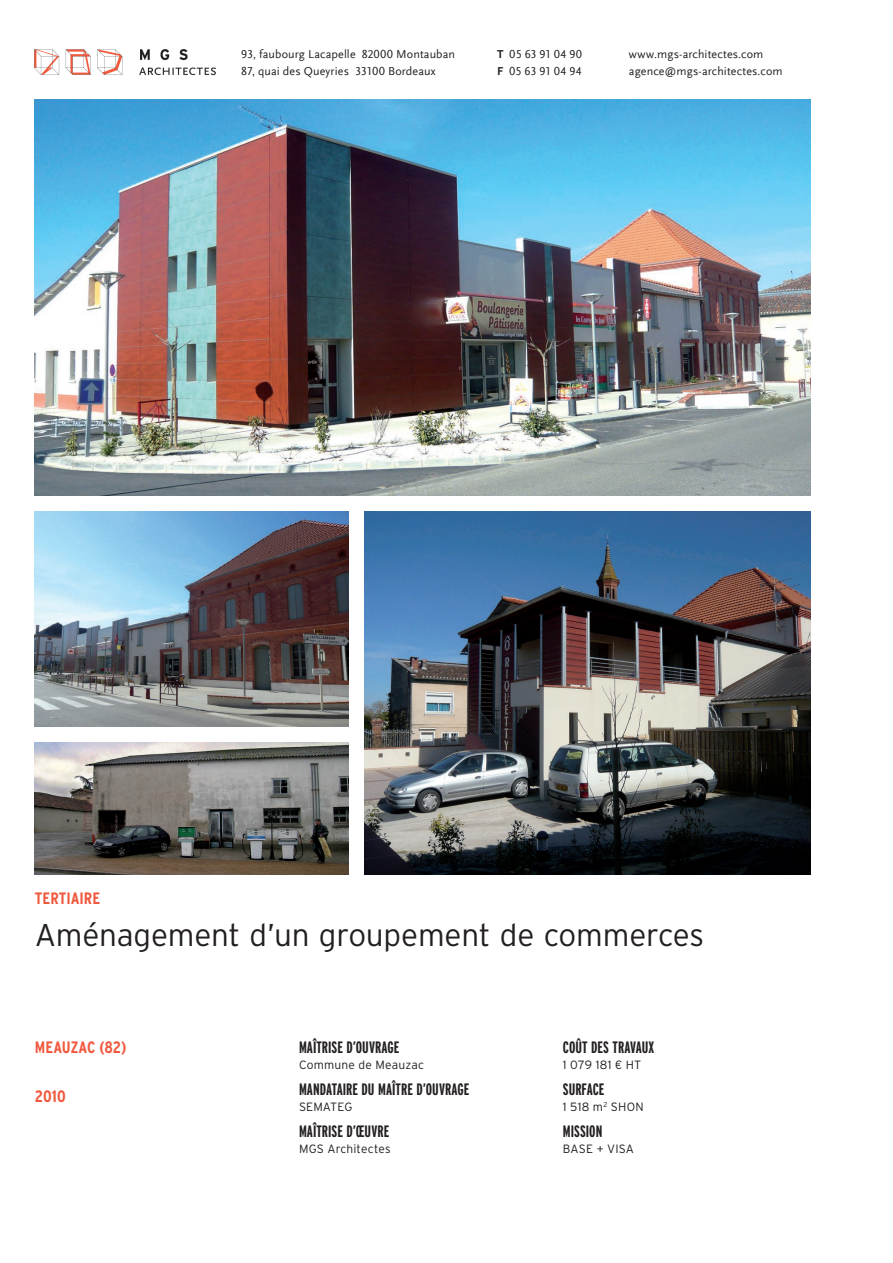
<style>
.page{position:relative;width:893px;height:1263px;background:#fff}
.page>*{position:absolute;margin:0;border:0;box-sizing:border-box;transform-origin:0 0}
.MGS_TITRE_PROJET_IN{font:300 31.5px "Interstate";letter-spacing:-.01em;color:#231f20}
.MGS_NOMENCLATURES_IN{font:700 extra-condensed 16.5px "Interstate";color:#231f20}
.MGS_LIEU_IN_FICHES_A{font:700 condensed 16.5px "Interstate";letter-spacing:-.01em;color:#f0593e}
.MGS_THÉMATIQUE_IN_FI{font:700 condensed 16.5px "Interstate";color:#f0593e}
.MGS_DATE_IN_FICHES_A{font:700 condensed 16.5px "Interstate";color:#f0593e}
.t1{font:12px/16.5px "Scala Sans Offc";letter-spacing:.01em;color:#231f20}
.MGS_ComplémentsNOMEN{font:300 12px "Interstate";letter-spacing:.01em;color:#231f20}
.s1{font-family:"Scala Sans Sc Offc";font-weight:700}
.s2{font-weight:700}
</style>
<div class="page">
<img style="left:35px;top:743px;width:313px;height:132px">
<img style="left:365px;top:512px;width:445px;height:363px">
<img style="left:35px;top:512px;width:313px;height:214px">
<img style="left:35px;top:99px;width:775px;height:396px">
<img style="left:34px;top:49px;width:182px;height:27px">
<p class="t1" style="left:241px;top:46px;width:215px">93, faubourg Lacapelle 82000 Montauban<br>87, quai des Queyries 33100 Bordeaux</p>
<p class="t1" style="left:629px;top:46px;width:155px">www.mgs-architectes.com agence@mgs-architectes.com</p>
<p class="t1" style="left:497px;top:46px;width:87px"><span class="s1">T</span> 05 63 91 04 90<br><span class="s2">F</span> 05 63 91 04 94</p>
<p class="MGS_THÉMATIQUE_IN_FI" style="left:35px;top:888px;width:67px">TERTIAIRE</p>
<p class="MGS_TITRE_PROJET_IN" style="left:35px;top:916px;width:671px">Aménagement d’un groupement de commerces</p>
<p class="MGS_LIEU_IN_FICHES_A" style="left:35px;top:1037px;width:93px">MEAUZAC (82)</p>
<p class="MGS_NOMENCLATURES_IN" style="left:299px;top:1037px;width:102px">MAÎTRISE D’OUVRAGE</p>
<p class="MGS_ComplémentsNOMEN" style="left:299px;top:1058px;width:127px">Commune de Meauzac</p>
<p class="MGS_NOMENCLATURES_IN" style="left:299px;top:1079px;width:172px">MANDATAIRE DU MAÎTRE D’OUVRAGE</p>
<p class="MGS_ComplémentsNOMEN" style="left:299px;top:1100px;width:55px">SEMATEG</p>
<p class="MGS_NOMENCLATURES_IN" style="left:299px;top:1121px;width:92px">MAÎTRISE D’ŒUVRE</p>
<p class="MGS_ComplémentsNOMEN" style="left:299px;top:1142px;width:93px">MGS Architectes</p>
<p class="MGS_DATE_IN_FICHES_A" style="left:35px;top:1086px;width:32px">2010</p>
<p class="MGS_NOMENCLATURES_IN" style="left:563px;top:1037px;width:93px">COÛT DES TRAVAUX</p>
<p class="MGS_ComplémentsNOMEN" style="left:563px;top:1058px;width:80px">1 079 181 € HT</p>
<p class="MGS_NOMENCLATURES_IN" style="left:563px;top:1079px;width:43px">SURFACE</p>
<p class="MGS_ComplémentsNOMEN" style="left:563px;top:1100px;width:82px">1 518 m<sup>2</sup> SHON</p>
<p class="MGS_NOMENCLATURES_IN" style="left:563px;top:1121px;width:41px">MISSION</p>
<p class="MGS_ComplémentsNOMEN" style="left:563px;top:1142px;width:73px">BASE + VISA</p>
</div>
